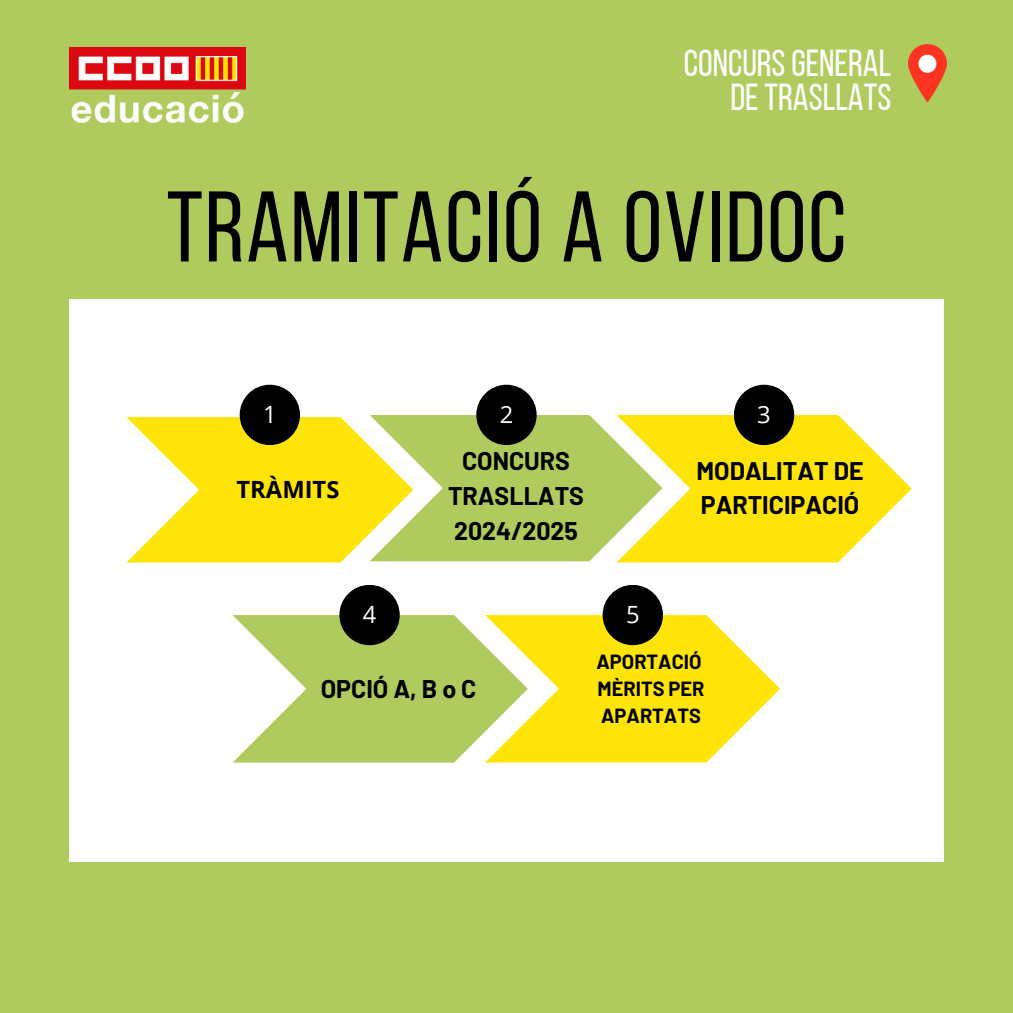
<style>
.page{position:relative;width:1013px;height:1013px;background:#fff}
.page>*{position:absolute;margin:0;border:0;box-sizing:border-box;transform-origin:0 0}
.t1{font:100px "Bebas Neue";letter-spacing:.02em;color:#000}
.t2{font:37.5px/33.8px "Bebas Neue";color:#fff;text-align:right}
.t3{font:700 25px/34.8px "Barlow";color:#000;text-align:center}
.t4{font:700 23.75px "Open Sans";color:#000}
.t5{font:23.75px "Open Sans";color:#fff}
.t6{font:700 20px/27.2px "Barlow";color:#000}
</style>
<div class="page">
<div style="left:0;top:0;width:1012px;height:1012px;background:#afcb5d"></div>
<div style="left:69px;top:299px;width:874px;height:562px;background:#fff"></div>
<img style="left:69px;top:47px;width:176px;height:75px">
<img style="left:908px;top:44px;width:38px;height:57px">
<svg style="left:126px;top:417px;width:287px;height:145px;fill:#ffe409"></svg>
<svg style="left:369px;top:415px;width:247px;height:146px;fill:#afcb5d"></svg>
<svg style="left:616px;top:415px;width:295px;height:147px;fill:#ffe409"></svg>
<svg style="left:232px;top:615px;width:253px;height:147px;fill:#afcb5d"></svg>
<svg style="left:485px;top:615px;width:295px;height:147px;fill:#ffe409"></svg>
<div style="left:240px;top:385px;width:60px;height:60px;background:#000;border-radius:50%"></div>
<div style="left:476px;top:385px;width:60px;height:60px;background:#000;border-radius:50%"></div>
<div style="left:734px;top:385px;width:60px;height:60px;background:#000;border-radius:50%"></div>
<div style="left:339px;top:585px;width:61px;height:60px;background:#000;border-radius:50%"></div>
<div style="left:602px;top:585px;width:61px;height:60px;background:#000;border-radius:50%"></div>
<h3 class="t2" style="left:684px;top:50px;width:209px">CONCURS GENERAL<br>DETRASLLATS</h3>
<h3 class="t1" style="left:167px;top:186px;width:681px">TRAMITACIÓ A OVIDOC</h3>
<p class="t5" style="left:263px;top:398px;width:15px">1</p>
<p class="t4" style="left:236px;top:472px;width:104px">TRÀMITS</p>
<p class="t5" style="left:499px;top:398px;width:15px">2</p>
<h4 class="t5" style="left:757px;top:398px;width:15px">3</h4>
<h3 class="t3" style="left:448px;top:443px;width:137px">CONCURS<br>TRASLLATS<br>2024/2025</h3>
<p class="t3" style="left:696px;top:452px;width:169px;text-align:left">MODALITAT DE<br>PARTICIPACIÓ</p>
<p class="t5" style="left:363px;top:598px;width:15px">4</p>
<p class="t5" style="left:626px;top:598px;width:15px">5</p>
<h1 class="t3" style="left:321px;top:670px;width:157px">OPCIÓ A, B o C</h1>
<p class="t6" style="left:596px;top:647px;width:106px">APORTACIÓ</p>
<p class="t6" style="left:597px;top:674px;width:108px">MÈRITS PER<br>APARTATS</p>
</div>
